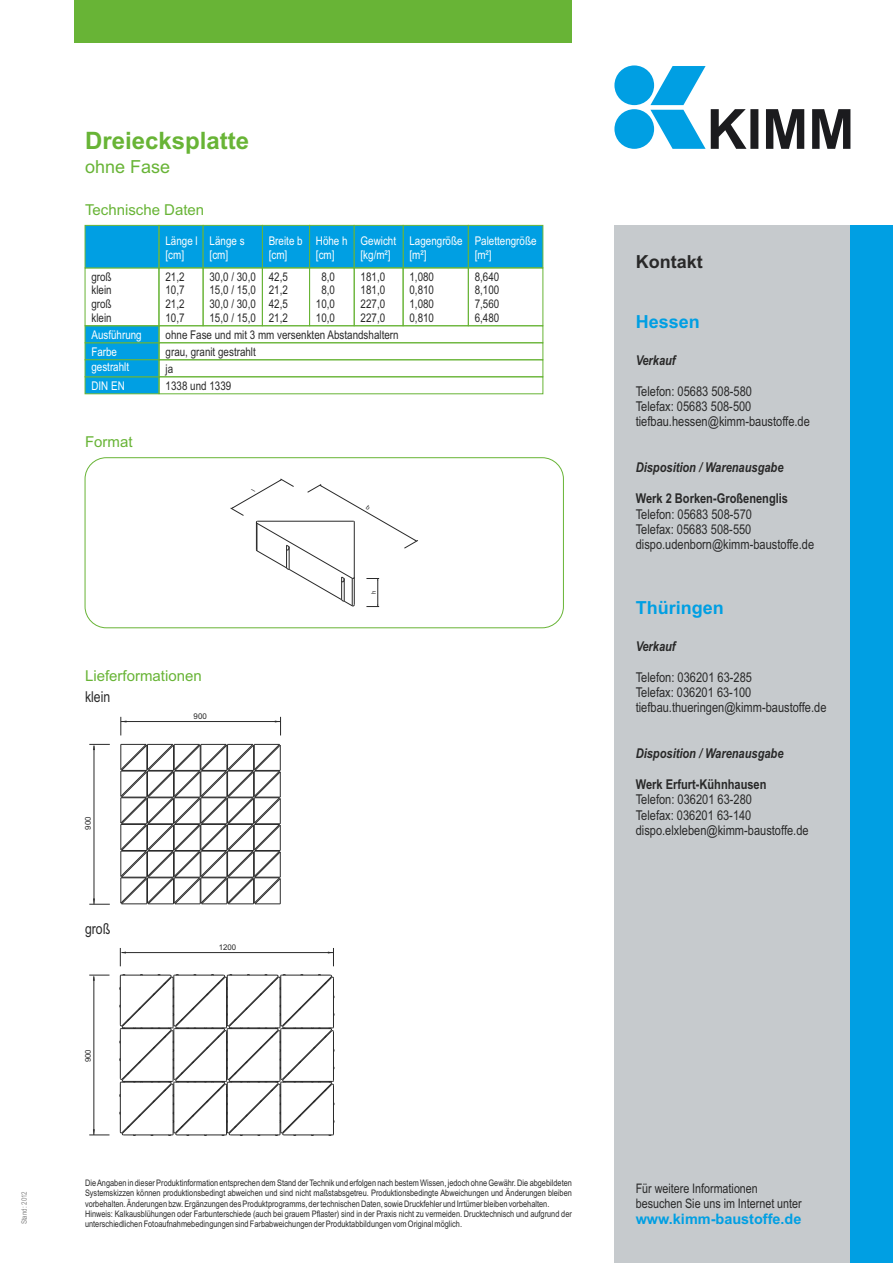
<style>
.page{position:relative;width:893px;height:1263px;background:#fff}
.page>*{position:absolute;margin:0;border:0;box-sizing:border-box;transform-origin:0 0}
.t1{font:700 24px "Arial";color:#68b436}
.t2{font:700 18px "Arial";color:#009fe3}
.t3{font:18px "Arial";color:#68b436}
.t4{font:700 18px "Arial";color:#292929}
.t5{font:15px "Arial";color:#68b436}
.t6{font:15px "Arial Narrow";color:#292929}
.t7{font:700 14.4px "Arial";color:#009fe3}
.t8{font:13.5px/15.3px "Arial Narrow";color:#292929}
.t9{font:italic 700 13.5px "Arial Narrow";color:#292929}
.t10{font:700 13.5px "Arial Narrow";color:#292929}
.t11{font:13.2px/14.9px "Arial Narrow";color:#292929}
.t12{font:12px/13.6px "Arial Narrow";color:#292929;text-align:justify}
.t13{font:12px/13.6px "Arial Narrow";color:#fff}
.t14{font:9px/10.2px "Arial Narrow";color:#292929}
.t15{font:7.95px "Arial";color:#292929}
.t16{font:7.8px "Arial";color:#292929}
.t17{font:7.5px "Arial Narrow";color:#888}
.t18{font:6.15px "Arial";color:#292929}
</style>
<div class="page">
<div style="left:403px;top:268px;width:66px;height:58px;border:1px solid #68b436"></div>
<div style="left:468px;top:268px;width:75px;height:58px;border:1px solid #68b436"></div>
<div style="left:614px;top:65px;width:40px;height:40px;background:#009fe3;border-radius:50%"></div>
<div style="left:614px;top:109px;width:40px;height:40px;background:#009fe3;border-radius:50%"></div>
<svg style="left:650px;top:66px;width:200px;height:83px"></svg>
<div style="left:74px;top:0;width:498px;height:43px;background:#68b436"></div>
<div style="left:354px;top:268px;width:49px;height:58px;border:1px solid #68b436"></div>
<div style="left:159px;top:325px;width:384px;height:18px;border:1px solid #68b436"></div>
<div style="left:159px;top:359px;width:384px;height:18px;border:1px solid #68b436"></div>
<svg style="left:84px;top:325px;width:75px;height:69px;background:#0ba1d3"></svg>
<div style="left:85px;top:268px;width:74px;height:58px;border:1px solid #68b436"></div>
<div style="left:159px;top:268px;width:44px;height:58px;border:1px solid #68b436"></div>
<div style="left:262px;top:268px;width:48px;height:58px;border:1px solid #68b436"></div>
<svg style="left:84px;top:225px;width:459px;height:44px;background:#09a1d6"></svg>
<div style="left:203px;top:268px;width:60px;height:58px;border:1px solid #68b436"></div>
<div style="left:85px;top:457px;width:479px;height:171px;background:#fff;border:1px solid #68b436;border-radius:21px"></div>
<div style="left:614px;top:225px;width:236px;height:1038px;background:#c6cacd"></div>
<div style="left:850px;top:225px;width:43px;height:1038px;background:#009fe3"></div>
<hr style="left:122px;top:952px;width:211px;height:1px;background:#292929">
<svg style="left:120px;top:948px;width:6px;height:18px"></svg>
<svg style="left:328px;top:948px;width:6px;height:18px"></svg>
<hr style="left:94px;top:976px;width:1px;height:159px;background:#292929">
<svg style="left:89px;top:1129px;width:20px;height:6px"></svg>
<svg style="left:89px;top:975px;width:20px;height:6px"></svg>
<svg style="left:119px;top:974px;width:216px;height:162px"></svg>
<hr style="left:121px;top:721px;width:160px;height:1px;background:#292929">
<svg style="left:120px;top:717px;width:7px;height:18px"></svg>
<svg style="left:275px;top:717px;width:6px;height:18px"></svg>
<hr style="left:94px;top:746px;width:1px;height:158px;background:#292929">
<svg style="left:89px;top:898px;width:21px;height:7px"></svg>
<svg style="left:89px;top:744px;width:21px;height:6px"></svg>
<svg style="left:120px;top:743px;width:161px;height:162px"></svg>
<svg style="left:230px;top:478px;width:188px;height:129px"></svg>
<h1 class="t1" style="left:85px;top:131px;width:166px">Dreiecksplatte</h1>
<h2 class="t3" style="left:85px;top:160px;width:87px">ohne Fase</h2>
<h3 class="t5" style="left:85px;top:204px;width:121px">Technische Daten</h3>
<h3 class="t13" style="left:316px;top:235px;width:33px">Höhe h [cm]</h3>
<h3 class="t13" style="left:361px;top:235px;width:37px">Gewicht [kg/m²]</h3>
<h3 class="t12" style="left:316px;top:271px;width:21px;text-align:center">8,0<br>8,0<br>10,0<br>10,0</h3>
<h3 class="t12" style="left:361px;top:271px;width:26px">181,0<br>181,0<br>227,0<br>227,0</h3>
<h3 class="t13" style="left:165px;top:235px;width:34px">Länge l [cm]</h3>
<h3 class="t13" style="left:269px;top:235px;width:35px">Breite b [cm]</h3>
<h3 class="t12" style="left:165px;top:271px;width:21px">21,2<br>10,7<br>21,2<br>10,7</h3>
<h3 class="t13" style="left:210px;top:235px;width:37px">Länge s [cm]</h3>
<h3 class="t12" style="left:209px;top:271px;width:48px">30,0 / 30,0<br>15,0 / 15,0<br>30,0 / 30,0<br>15,0 / 15,0</h3>
<h3 class="t12" style="left:91px;top:271px;width:22px">groß klein groß klein</h3>
<h3 class="t12" style="left:269px;top:271px;width:21px">42,5<br>21,2<br>42,5<br>21,2</h3>
<h3 class="t13" style="left:91px;top:346px;width:27px">Farbe</h3>
<h3 class="t13" style="left:91px;top:329px;width:52px">Ausführung</h3>
<h3 class="t13" style="left:91px;top:380px;width:35px">DIN EN</h3>
<h3 class="t12" style="left:166px;top:329px;width:235px">ohne Fase und mit 3 mm versenkten Abstandshaltern</h3>
<h3 class="t12" style="left:166px;top:346px;width:92px">grau, granit gestrahlt</h3>
<h3 class="t13" style="left:91px;top:361px;width:39px">gestrahlt</h3>
<h3 class="t12" style="left:166px;top:363px;width:9px">ja</h3>
<h3 class="t12" style="left:166px;top:380px;width:67px">1338 und 1339</h3>
<h3 class="t13" style="left:409px;top:235px;width:55px">Lagengröße [m²]</h3>
<h3 class="t13" style="left:475px;top:235px;width:63px">Palettengröße [m²]</h3>
<h3 class="t12" style="left:409px;top:271px;width:26px">1,080<br>0,810<br>1,080<br>0,810</h3>
<h3 class="t12" style="left:475px;top:271px;width:26px">8,640<br>8,100<br>7,560<br>6,480</h3>
<h3 class="t5" style="left:85px;top:436px;width:49px">Format</h3>
<h3 class="t5" style="left:85px;top:670px;width:118px">Lieferformationen</h3>
<h3 class="t6" style="left:85px;top:691px;width:27px">klein</h3>
<p class="t15" style="left:194px;top:713px;width:15px">900</p>
<p class="t15" style="left:85px;top:830px;width:15px;rotate:-90deg">900</p>
<h3 class="t6" style="left:85px;top:923px;width:27px">groß</h3>
<p class="t16" style="left:219px;top:944px;width:19px">1200</p>
<p class="t16" style="left:85px;top:1062px;width:15px;rotate:-90deg">900</p>
<p class="t18" style="left:371px;top:594px;width:5px;rotate:-90deg">h</p>
<h2 class="t4" style="left:636px;top:255px;width:68px">Kontakt</h2>
<h2 class="t2" style="left:636px;top:315px;width:66px">Hessen</h2>
<h3 class="t9" style="left:636px;top:355px;width:41px">Verkauf</h3>
<h3 class="t8" style="left:636px;top:385px;width:176px">Telefon: 05683 508-580<br>Telefax: 05683 508-500 tiefbau.hessen@kimm-baustoffe.de</h3>
<h3 class="t9" style="left:636px;top:463px;width:149px">Disposition / Warenausgabe</h3>
<h3 class="t10" style="left:636px;top:488px;width:154px">Werk 2 Borken-Großenenglis</h3>
<h3 class="t8" style="left:636px;top:507px;width:180px">Telefon: 05683 508-570<br>Telefax: 05683 508-550 dispo.udenborn@kimm-baustoffe.de</h3>
<h2 class="t2" style="left:636px;top:601px;width:90px">Thüringen</h2>
<h3 class="t9" style="left:636px;top:641px;width:41px">Verkauf</h3>
<h3 class="t8" style="left:636px;top:670px;width:192px">Telefon: 036201 63-285<br>Telefax: 036201 63-100 tiefbau.thueringen@kimm-baustoffe.de</h3>
<h3 class="t9" style="left:636px;top:748px;width:149px">Disposition / Warenausgabe</h3>
<h3 class="t10" style="left:636px;top:774px;width:132px">Werk Erfurt-Kühnhausen</h3>
<h3 class="t8" style="left:636px;top:793px;width:174px">Telefon: 036201 63-280<br>Telefax: 036201 63-140 dispo.elxleben@kimm-baustoffe.de</h3>
<p class="t14" style="left:85px;top:1179px;width:488px">Die Angaben in dieser Produktinformation entsprechen dem Stand der Technik und erfolgen nach bestem Wissen, jedoch ohne Gewähr. Die abgebildeten Systemskizzen können produktionsbedingt abweichen und sind nicht maßstabsgetreu. Produktionsbedingte Abweichungen und Änderungen bleiben vorbehalten. Änderungen bzw. Ergänzungen des Produktprogramms, der technischen Daten, sowie Druckfehler und Irrtümer bleiben vorbehalten.<br>Hinweis: Kalkausblühungen oder Farbunterschiede (auch bei grauem Pflaster) sind in der Praxis nicht zu vermeiden. Drucktechnisch und aufgrund der unterschiedlichen Fotoaufnahmebedingungen sind Farbabweichungen der Produktabbildungen vom Original möglich.</p>
<p class="t17" style="left:21px;top:1224px;width:35px;rotate:-90deg">Stand: 2012</p>
<h3 class="t11" style="left:636px;top:1182px;width:167px">Für weitere Informationen besuchen Sie uns im Internet unter</h3>
<h3 class="t7" style="left:636px;top:1213px;width:167px">www.kimm-baustoffe.de</h3>
</div>
